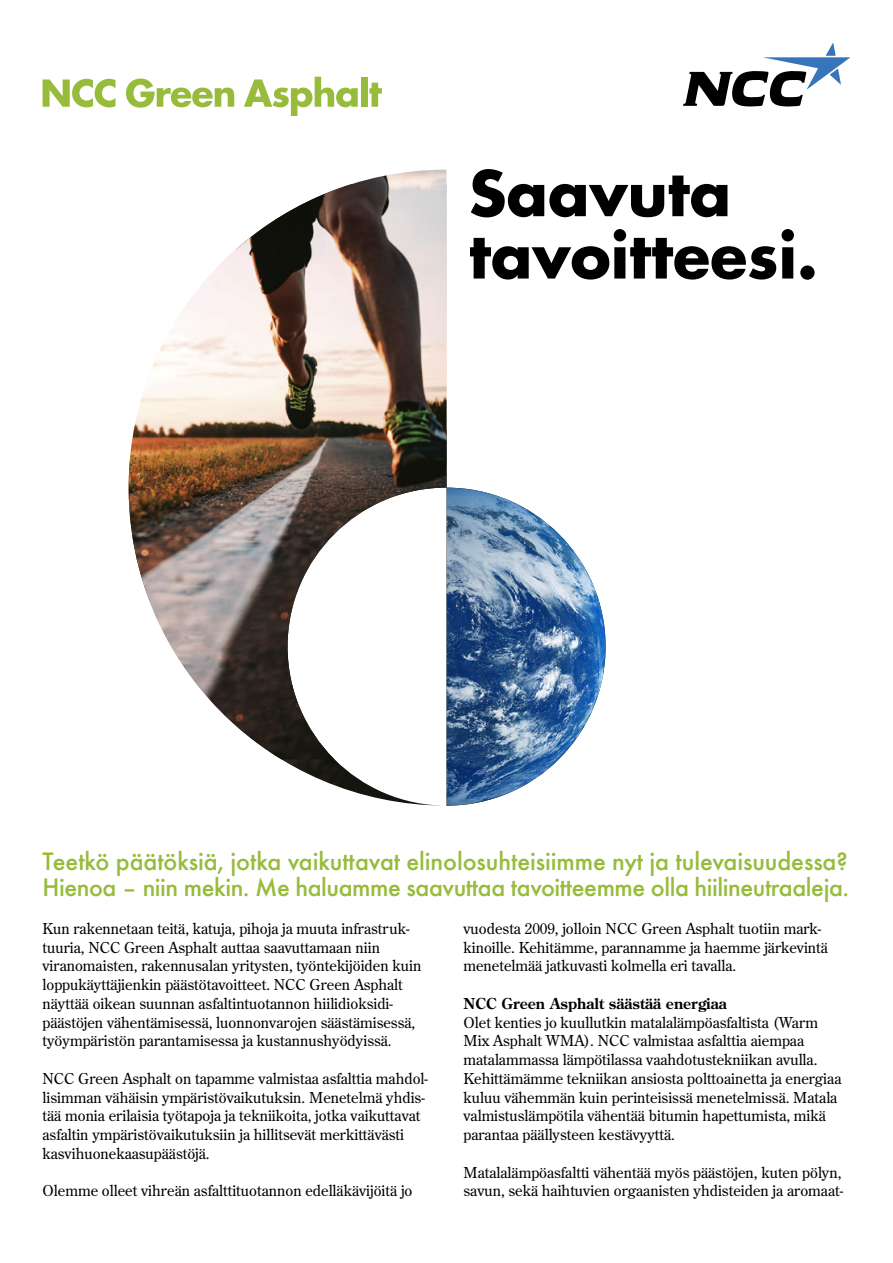
<style>
.page{position:relative;width:893px;height:1263px;background:#fff}
.page>*{position:absolute;margin:0;border:0;box-sizing:border-box;transform-origin:0 0}
.t1{font:500 23.25px/25.5px "NCC Futura";letter-spacing:-.015em;color:#97bb3a}
.t2{font:15px/18.8px "NCC Century";color:#000}
.t3{font:700 15px "NCC Century";color:#000}
</style>
<div class="page">
<svg style="left:683px;top:43px;width:167px;height:63px"></svg>
<img style="left:447px;top:488px;width:159px;height:318px">
<img style="left:281px;top:759px;width:166px;height:47px">
<img style="left:129px;top:170px;width:318px;height:589px">
<svg style="left:471px;top:169px;width:256px;height:48px"></svg>
<svg style="left:470px;top:229px;width:306px;height:51px"></svg>
<svg style="left:782px;top:229px;width:12px;height:49px"></svg>
<div style="left:800px;top:265px;width:15px;height:15px;background:#000;border-radius:50%"></div>
<svg style="left:43px;top:79px;width:72px;height:28px"></svg>
<svg style="left:126px;top:79px;width:108px;height:29px"></svg>
<svg style="left:244px;top:77px;width:114px;height:39px"></svg>
<div style="left:361px;top:77px;width:6px;height:30px;background:#97bb3a"></div>
<svg style="left:369px;top:83px;width:13px;height:24px"></svg>
<p class="t1" style="left:43px;top:849px;width:808px">Teetkö päätöksiä, jotka vaikuttavat elinolosuhteisiimme nyt ja tulevaisuudessa?<br>Hienoa – niin mekin. Me haluamme saavuttaa tavoitteemme olla hiilineutraaleja.</p>
<p class="t2" style="left:43px;top:919px;width:380px">Kun rakennetaan teitä, katuja, pihoja ja muuta infrastruk&shy;tuuria, NCC Green Asphalt auttaa saavuttamaan niin viranomaisten, rakennusalan yritysten, työntekijöiden kuin loppukäyttäjienkin päästötavoitteet. NCC Green Asphalt näyttää oikean suunnan asfaltintuotannon hiilidioksidi&shy;päästöjen vähentämisessä, luonnonvarojen säästämisessä, työympäristön parantamisessa ja kustannushyödyissä.</p>
<p class="t2" style="left:43px;top:1069px;width:387px">NCC Green Asphalt on tapamme valmistaa asfalttia mahdol&shy;lisimman vähäisin ympäristövaikutuksin. Menetelmä yhdis&shy;tää monia erilaisia työtapoja ja tekniikoita, jotka vaikuttavat asfaltin ympäristövaikutuksiin ja hillitsevät merkittävästi kasvihuonekaasupäästöjä.</p>
<p class="t2" style="left:43px;top:1182px;width:371px">Olemme olleet vihreän asfalttituotannon edelläkävijöitä jo</p>
<p class="t2" style="left:463px;top:919px;width:366px">vuodesta 2009, jolloin NCC Green Asphalt tuotiin mark&shy;kinoille. Kehitämme, parannamme ja haemme järkevintä menetelmää jatkuvasti kolmella eri tavalla.</p>
<p class="t3" style="left:463px;top:993px;width:265px">NCC Green Asphalt säästää energiaa</p>
<p class="t2" style="left:463px;top:1013px;width:379px">Olet kenties jo kuullutkin matalalämpöasfaltista (Warm Mix Asphalt WMA). NCC valmistaa asfalttia aiempaa matalammassa lämpötilassa vaahdotustekniikan avulla.<br>Kehittämämme tekniikan ansiosta polttoainetta ja energiaa kuluu vähemmän kuin perinteisissä menetelmissä. Matala valmistuslämpötila vähentää bitumin hapettumista, mikä parantaa päällysteen kestävyyttä.</p>
<p class="t2" style="left:463px;top:1163px;width:381px">Matalalämpöasfaltti vähentää myös päästöjen, kuten pölyn, savun, sekä haihtuvien orgaanisten yhdisteiden ja aromaat-</p>
</div>
